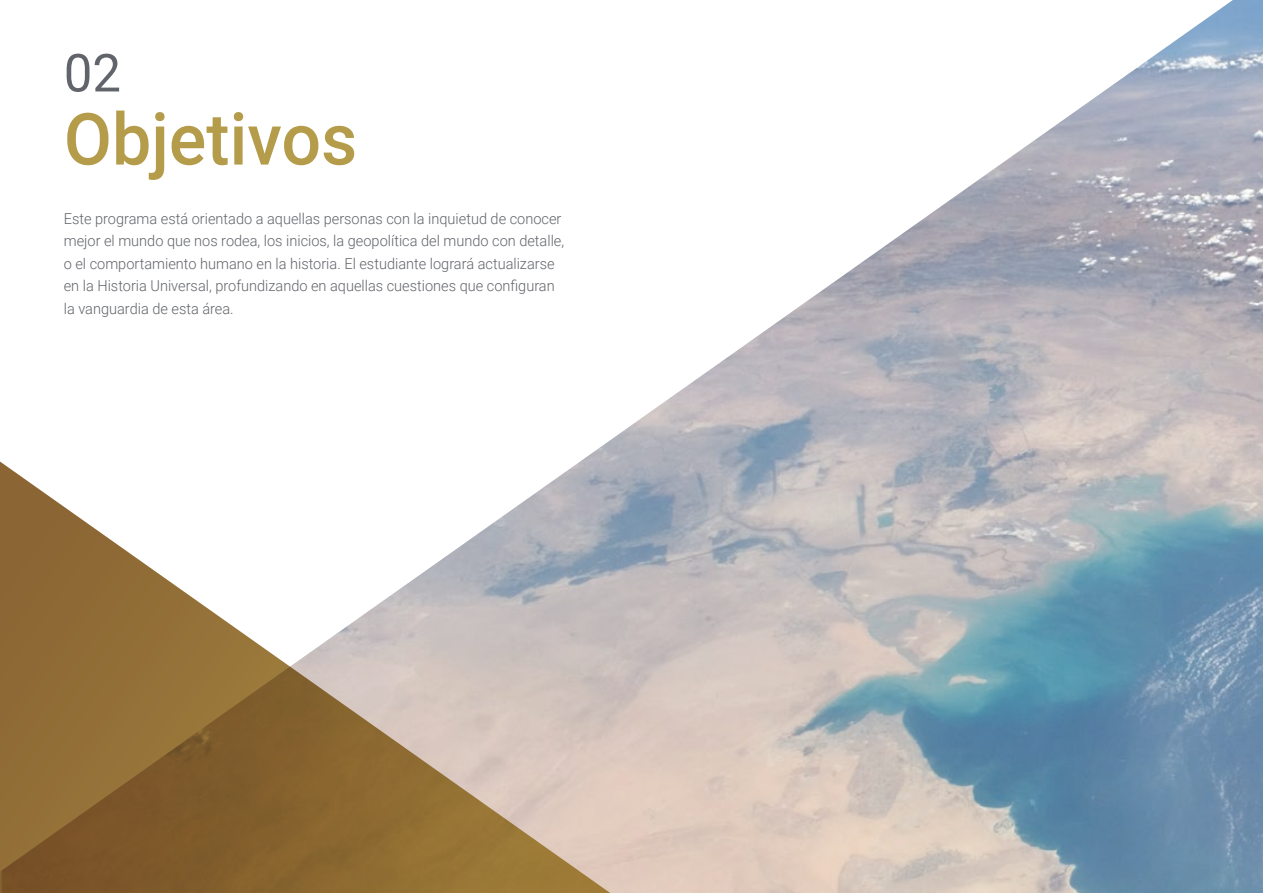
<style>
.page{position:relative;width:1263px;height:893px;background:#fff}
.page>*{position:absolute;margin:0;border:0;box-sizing:border-box;transform-origin:0 0}
.t1{font:500 72px "Roboto";color:#b49c4b}
.t2{font:52.5px "Roboto";color:#61646a}
.t3{font:300 15px/22.5px "Roboto";color:#61646a}
</style>
<div class="page">
<img style="left:602px;top:0;width:661px;height:893px">
<svg style="left:0;top:446px;width:640px;height:447px"></svg>
<h2 class="t2" style="left:64px;top:36px;width:59px">02</h2>
<h1 class="t1" style="left:64px;top:89px;width:295px">Objetivos</h1>
<p class="t3" style="left:64px;top:207px;width:502px">Este programa está orientado a aquellas personas con la inquietud de conocer mejor el mundo que nos rodea, los inicios, la geopolítica del mundo con detalle, o el comportamiento humano en la historia. El estudiante logrará actualizarse en la Historia Universal, profundizando en aquellas cuestiones que configuran la vanguardia de esta área.</p>
</div>
